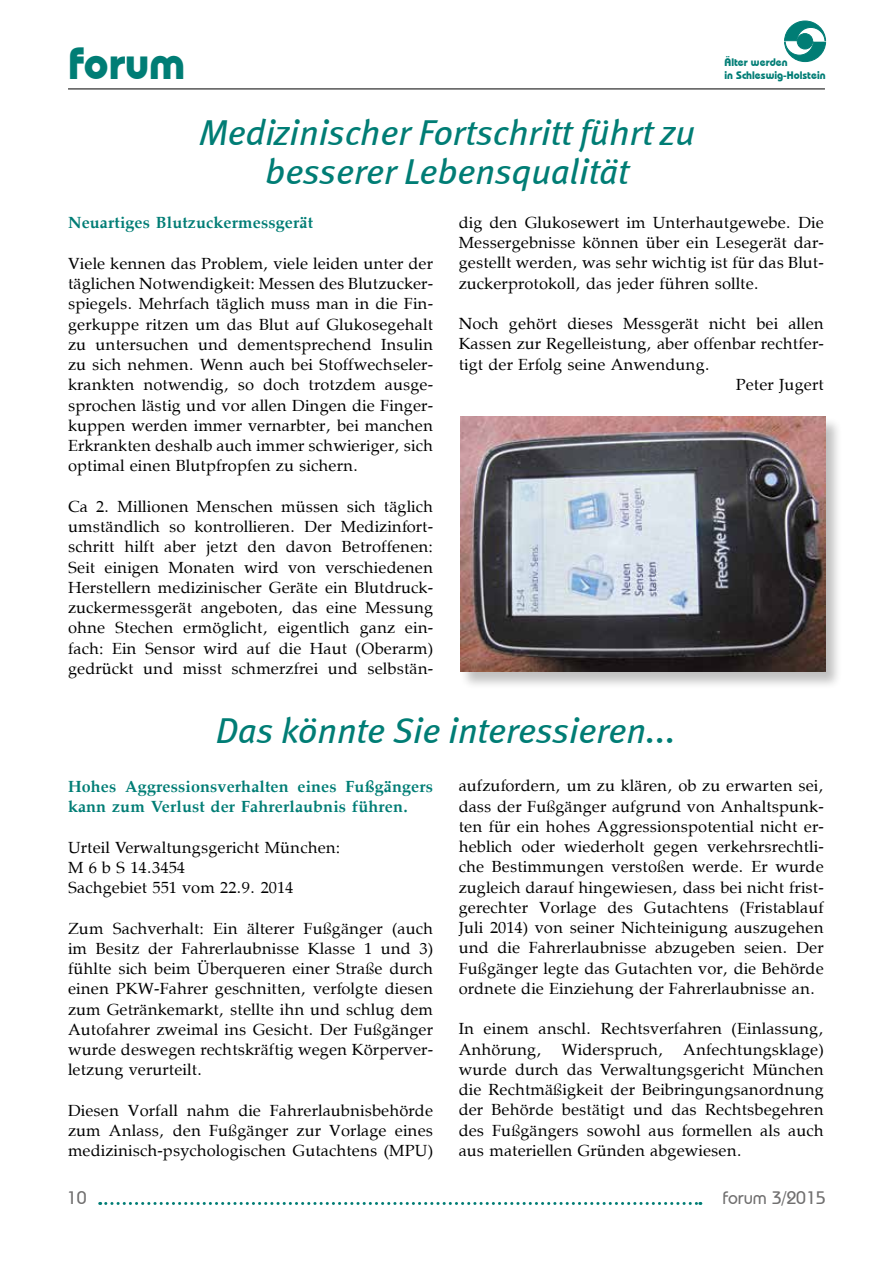
<style>
.page{position:relative;width:893px;height:1263px;background:#fff}
.page>*{position:absolute;margin:0;border:0;box-sizing:border-box;transform-origin:0 0}
.t1{font:700 45px "Bauhaus IT Cby BT";color:#007d75}
.t2{font:italic 36px/39px "Meta Book LF";color:#007d75;text-align:center}
.t3{font:500 18px "Bauhaus IT Cby BT";color:#706f6f}
.t4{font:16.5px/20.2px "Palisade";color:#000;text-align:justify}
.t5{font:700 16.5px/20.2px "Palisade";color:#007d75}
.t6{font:700 10.8px/13px "Bauhaus IT Cby BT";color:#007d75}
</style>
<div class="page">
<svg style="left:784px;top:20px;width:43px;height:42px"></svg>
<div style="left:797px;top:34px;width:16px;height:15px;background:#007d75;border-radius:50%"></div>
<div style="left:797px;top:33px;width:16px;height:16px;border:1px solid #007d75;border-radius:50%"></div>
<hr style="left:68px;top:89px;width:757px;height:1px;background:#000">
<svg style="left:100px;top:1202px;width:601px;height:3px"></svg>
<div style="left:460px;top:416px;width:383px;height:273px;background:#000;opacity:.25"></div>
<img style="left:460px;top:417px;width:365px;height:255px">
<h1 class="t1" style="left:68px;top:36px;width:119px">forum</h1>
<p class="t6" style="left:725px;top:56px;width:102px">Älter werden<br>in Schleswig-Holstein</p>
<h2 class="t2" style="left:199px;top:112px;width:498px">Medizinischer Fortschritt führt zu besserer Lebensqualität</h2>
<p class="t5" style="left:68px;top:212px;width:247px">Neuartiges Blutzuckermessgerät</p>
<p class="t4" style="left:68px;top:253px;width:367px">Viele kennen das Problem, viele leiden unter der täglichen Notwendigkeit: Messen des Blutzucker&shy;spiegels. Mehrfach täglich muss man in die Fin&shy;gerkuppe ritzen um das Blut auf Glukosegehalt zu untersuchen und dementsprechend Insulin zu sich nehmen. Wenn auch bei Stoffwechseler&shy;krankten notwendig, so doch trotzdem ausge&shy;sprochen lästig und vor allen Dingen die Finger&shy;kuppen werden immer vernarbter, bei manchen Erkrankten deshalb auch immer schwieriger, sich optimal einen Blutpfropfen zu sichern.</p>
<p class="t4" style="left:68px;top:496px;width:367px">Ca 2. Millionen Menschen müssen sich täglich umständlich so kontrollieren. Der Medizinfort&shy;schritt hilft aber jetzt den davon Betroffenen:<br>Seit einigen Monaten wird von verschiedenen Herstellern medizinischer Geräte ein Blutdruck&shy;zuckermessgerät angeboten, das eine Messung ohne Stechen ermöglicht, eigentlich ganz ein&shy;fach: Ein Sensor wird auf die Haut (Oberarm) gedrückt und misst schmerzfrei und selbstän-</p>
<p class="t4" style="left:459px;top:212px;width:367px">dig den Glukosewert im Unterhautgewebe. Die Messergebnisse können über ein Lesegerät dar&shy;gestellt werden, was sehr wichtig ist für das Blut&shy;zuckerprotokoll, das jeder führen sollte.</p>
<p class="t4" style="left:459px;top:314px;width:367px">Noch gehört dieses Messgerät nicht bei allen</p>
<p class="t4" style="left:459px;top:334px;width:367px">Kassen zur Regelleistung, aber offenbar rechtfer-</p>
<p class="t4" style="left:459px;top:354px;width:253px">tigt der Erfolg seine Anwendung.</p>
<p class="t4" style="left:736px;top:374px;width:90px">Peter Jugert</p>
<h2 class="t2" style="left:216px;top:710px;width:462px">Das könnte Sie interessieren...</h2>
<p class="t5" style="left:68px;top:776px;width:367px">Hohes Aggressionsverhalten eines Fußgängers kann zum Verlust der Fahrerlaubnis führen.</p>
<p class="t4" style="left:68px;top:837px;width:274px;text-align:left">Urteil Verwaltungsgericht München:<br>M 6 b S 14.3454<br>Sachgebiet 551 vom 22.9. 2014</p>
<p class="t4" style="left:68px;top:918px;width:367px">Zum Sachverhalt: Ein älterer Fußgänger (auch im Besitz der Fahrerlaubnisse Klasse 1 und 3) fühlte sich beim Überqueren einer Straße durch einen PKW-Fahrer geschnitten, verfolgte diesen zum Getränkemarkt, stellte ihn und schlug dem Autofahrer zweimal ins Gesicht. Der Fußgänger wurde deswegen rechtskräftig wegen Körperver&shy;letzung verurteilt.</p>
<p class="t4" style="left:68px;top:1100px;width:367px">Diesen Vorfall nahm die Fahrerlaubnisbehörde zum Anlass, den Fußgänger zur Vorlage eines medizinisch-psychologischen Gutachtens (MPU)</p>
<p class="t4" style="left:459px;top:776px;width:367px">aufzufordern, um zu klären, ob zu erwarten sei, dass der Fußgänger aufgrund von Anhaltspunk&shy;ten für ein hohes Aggressionspotential nicht er&shy;heblich oder wiederholt gegen verkehrsrechtli&shy;che Bestimmungen verstoßen werde. Er wurde zugleich darauf hingewiesen, dass bei nicht frist&shy;gerechter Vorlage des Gutachtens (Fristablauf Juli 2014) von seiner Nichteinigung auszugehen und die Fahrerlaubnisse abzugeben seien. Der Fußgänger legte das Gutachten vor, die Behörde ordnete die Einziehung der Fahrerlaubnisse an.</p>
<p class="t4" style="left:459px;top:1019px;width:367px">In einem anschl. Rechtsverfahren (Einlassung, Anhörung, Widerspruch, Anfechtungsklage) wurde durch das Verwaltungsgericht München die Rechtmäßigkeit der Beibringungsanordnung der Behörde bestätigt und das Rechtsbegehren des Fußgängers sowohl aus formellen als auch aus materiellen Gründen abgewiesen.</p>
<p class="t3" style="left:67px;top:1186px;width:21px">10</p>
<p class="t3" style="left:722px;top:1186px;width:105px">forum 3/2015</p>
</div>
